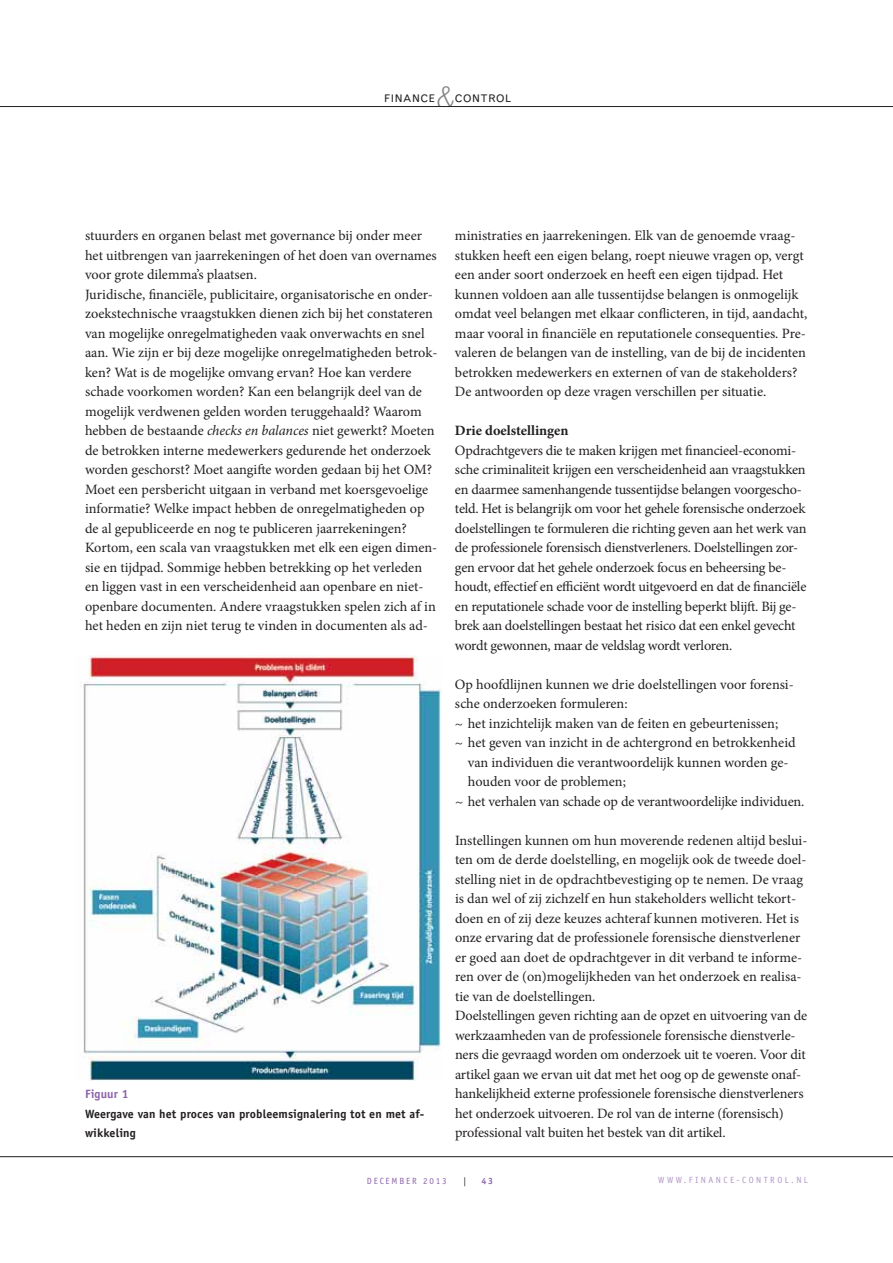
<style>
.page{position:relative;width:893px;height:1263px;background:#fff}
.page>*{position:absolute;margin:0;border:0;box-sizing:border-box;transform-origin:0 0}
.t1{font:300 33px "Grotesque MT Std";color:#808285}
.t2{font:14.25px/19.5px "Minion Pro";letter-spacing:-.005em;color:#231f20}
.t3{font:700 12px/19.5px "Officina Sans Std";letter-spacing:.01em;color:#231f20}
.t4{font:10.5px "Grotesque MT Std";letter-spacing:.05em;color:#231f20}
.t5{font:9px "Officina Sans Std";letter-spacing:.27em;color:#b197c7}
.t6{font:9px "Officina Sans Std";letter-spacing:.2em;color:#8c63aa}
.t7{font:700 9px "Officina Sans Std";color:#8c63aa}
.t8{font:9px "Officina Sans Std";color:#231f20}
.s1{font-style:italic}
.s2{font-weight:700}
.s3{color:#8c63aa}
</style>
<div class="page">
<hr style="left:0;top:106px;width:893px;height:1px;background:#231f20">
<hr style="left:0;top:1156px;width:893px;height:1px;background:#231f20">
<img style="left:81px;top:656px;width:360px;height:424px">
<p class="t4" style="left:384px;top:92px;width:53px">FINANCE</p>
<p class="t1" style="left:435px;top:78px;width:23px">&amp;</p>
<p class="t4" style="left:455px;top:92px;width:58px">CONTROL</p>
<p class="t2" style="left:85px;top:227px;width:354px">stuurders en organen belast met governance bij onder meer het uitbrengen van jaarrekeningen of het doen van overnames voor grote dilemma’s plaatsen.<br>Juridische, financiële, publicitaire, organisatorische en onder&shy;zoekstechnische vraagstukken dienen zich bij het constateren van mogelijke onregelmatigheden vaak onverwachts en snel aan. Wie zijn er bij deze mogelijke onregelmatigheden betrok&shy;ken? Wat is de mogelijke omvang ervan? Hoe kan verdere schade voorkomen worden? Kan een belangrijk deel van de mogelijk verdwenen gelden worden teruggehaald? Waarom hebben de bestaande <span class="s1">checks en balances</span> niet gewerkt? Moeten de betrokken interne medewerkers gedurende het onderzoek worden geschorst? Moet aangifte worden gedaan bij het OM?<br>Moet een persbericht uitgaan in verband met koersgevoelige informatie? Welke impact hebben de onregelmatigheden op de al gepubliceerde en nog te publiceren jaarrekeningen?<br>Kortom, een scala van vraagstukken met elk een eigen dimen&shy;sie en tijdpad. Sommige hebben betrekking op het verleden en liggen vast in een verscheidenheid aan openbare en niet&shy;openbare documenten. Andere vraagstukken spelen zich af in het heden en zijn niet terug te vinden in documenten als ad-</p>
<p class="t2" style="left:455px;top:227px;width:354px">ministraties en jaarrekeningen. Elk van de genoemde vraag&shy;stukken heeft een eigen belang, roept nieuwe vragen op, vergt een ander soort onderzoek en heeft een eigen tijdpad. Het kunnen voldoen aan alle tussentijdse belangen is onmogelijk omdat veel belangen met elkaar conflicteren, in tijd, aandacht, maar vooral in financiële en reputationele consequenties. Pre&shy;valeren de belangen van de instelling, van de bij de incidenten betrokken medewerkers en externen of van de stakeholders?<br>De antwoorden op deze vragen verschillen per situatie.</p>
<p class="t2" style="left:455px;top:422px;width:353px"><span class="s2">Drie doelstellingen<br></span>Opdrachtgevers die te maken krijgen met financieel-economi&shy;sche criminaliteit krijgen een verscheidenheid aan vraagstukken en daarmee samenhangende tussentijdse belangen voorgescho&shy;teld. Het is belangrijk om voor het gehele forensische onderzoek doelstellingen te formuleren die richting geven aan het werk van de professionele forensisch dienstverleners. Doelstellingen zor&shy;gen ervoor dat het gehele onderzoek focus en beheersing be&shy;houdt, effectief en efficiënt wordt uitgevoerd en dat de financiële en reputationele schade voor de instelling beperkt blijft. Bij ge&shy;brek aan doelstellingen bestaat het risico dat een enkel gevecht wordt gewonnen, maar de veldslag wordt verloren.</p>
<p class="t2" style="left:455px;top:676px;width:340px">Op hoofdlijnen kunnen we drie doelstellingen voor forensi-</p>
<p class="t2" style="left:455px;top:695px;width:174px">sche onderzoeken formuleren:</p>
<p class="t2" style="left:455px;top:715px;width:325px">~ het inzichtelijk maken van de feiten en gebeurtenissen;</p>
<p class="t2" style="left:455px;top:734px;width:342px">~ het geven van inzicht in de achtergrond en betrokkenheid</p>
<p class="t2" style="left:468px;top:753px;width:322px">van individuen die verantwoordelijk kunnen worden ge-</p>
<p class="t2" style="left:468px;top:773px;width:160px">houden voor de problemen;</p>
<p class="t2" style="left:455px;top:792px;width:351px">~ het verhalen van schade op de verantwoordelijke individuen.</p>
<p class="t2" style="left:455px;top:831px;width:354px">Instellingen kunnen om hun moverende redenen altijd beslui&shy;ten om de derde doelstelling, en mogelijk ook de tweede doel&shy;stelling niet in de opdrachtbevestiging op te nemen. De vraag is dan wel of zij zichzelf en hun stakeholders wellicht tekort&shy;doen en of zij deze keuzes achteraf kunnen motiveren. Het is onze ervaring dat de professionele forensische dienstverlener er goed aan doet de opdrachtgever in dit verband te informe&shy;ren over de (on)mogelijkheden van het onderzoek en realisa&shy;tie van de doelstellingen.<br>Doelstellingen geven richting aan de opzet en uitvoering van de werkzaamheden van de professionele forensische dienstverle&shy;ners die gevraagd worden om onderzoek uit te voeren. Voor dit artikel gaan we ervan uit dat met het oog op de gewenste onaf&shy;hankelijkheid externe professionele forensische dienstverleners het onderzoek uitvoeren. De rol van de interne (forensisch) professional valt buiten het bestek van dit artikel.</p>
<p class="t3" style="left:85px;top:1084px;width:341px"><span class="s3">Figuur 1<br></span>Weergave van het proces van probleemsignalering tot en met af&shy;wikkeling</p>
<p class="t6" style="left:367px;top:1177px;width:81px">DECEMBER 2013</p>
<p class="t8" style="left:463px;top:1177px;width:4px">|</p>
<p class="t7" style="left:481px;top:1176px;width:13px">43</p>
<p class="t5" style="left:658px;top:1176px;width:151px">WWW.FINANCE-CONTROL.NL</p>
</div>
